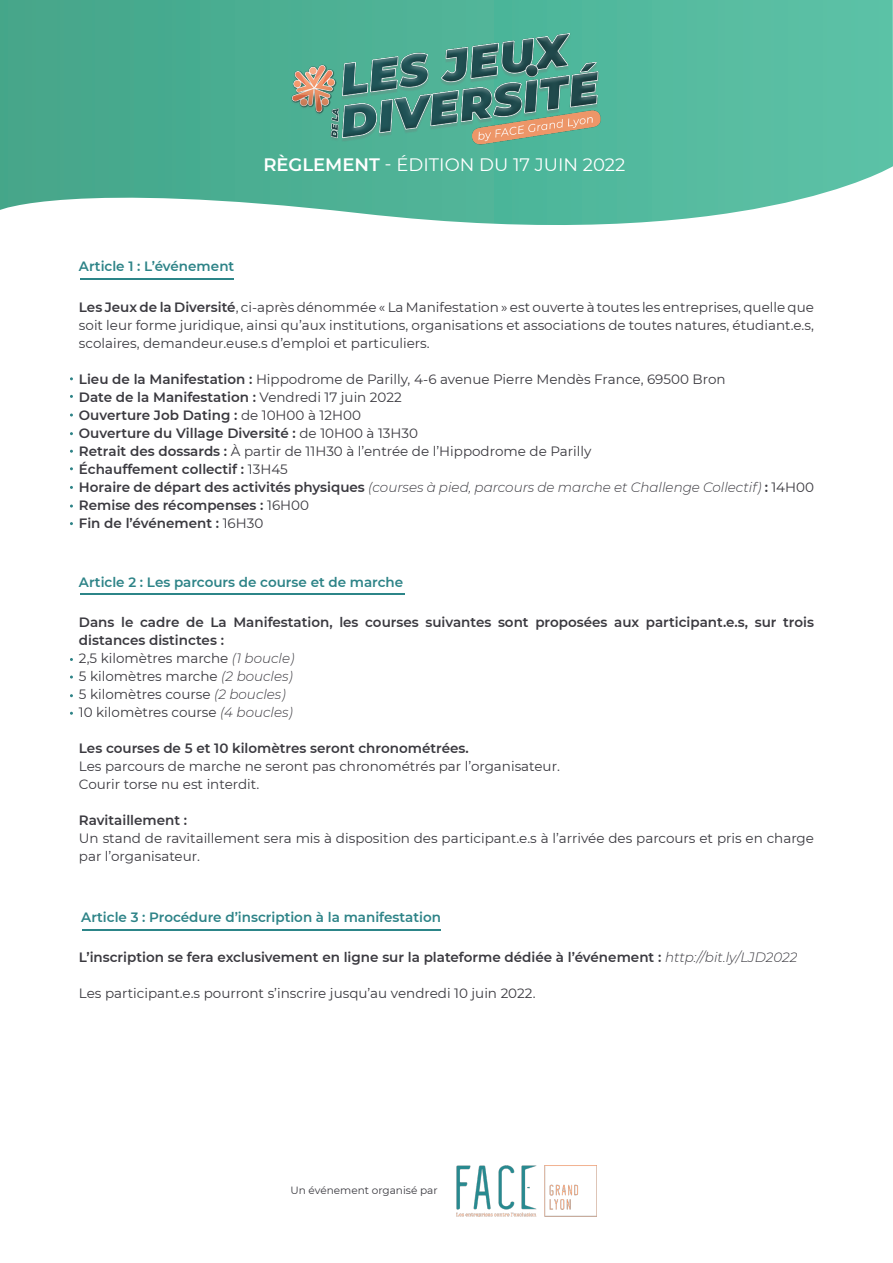
<style>
.page{position:relative;width:893px;height:1263px;background:#fff}
.page>*{position:absolute;margin:0;border:0;box-sizing:border-box;transform-origin:0 0}
.t1{font:18px "Montserrat";color:#fff}
.t2{font:13.5px/18px "Montserrat";color:#3a393f;text-align:justify}
.t3{font:600 13.5px/18px "Montserrat";color:#3a393f}
.t4{font:600 13.5px "Montserrat";color:#2d8387}
.t5{font:italic 300 13.5px "Montserrat";color:#3a393f}
.t6{font:10.5px "Montserrat";color:#3a393f}
.s1{font-weight:600}
.s2{font-weight:400}
.s3{font-weight:600;font-style:normal}
.s4{font-weight:400;font-style:normal}
.s5{font-weight:300;font-style:italic}
</style>
<div class="page">
<svg style="left:0;top:0;width:893px;height:225px;background:#5fbaa1"></svg>
<hr style="left:80px;top:278px;width:153px;height:2px;background:#2c8588">
<img style="left:456px;top:1165px;width:140px;height:51px">
<hr style="left:80px;top:594px;width:324px;height:1px;background:#2c8588">
<hr style="left:82px;top:929px;width:358px;height:2px;background:#2c8588">
<img style="left:277px;top:16px;width:339px;height:139px">
<p class="t1" style="left:263px;top:152px;width:363px"><span class="s1">RÈGLEMENT</span> - ÉDITION DU 17 JUIN 2022</p>
<p class="t4" style="left:79px;top:257px;width:157px">Article 1 : L’événement</p>
<p class="t2" style="left:79px;top:297px;width:736px"><span class="s1">Les Jeux de la Diversité</span>, ci-après dénommée « La Manifestation » est ouverte à toutes les entreprises, quelle que soit leur forme juridique, ainsi qu’aux institutions, organisations et associations de toutes natures, étudiant.e.s, scolaires, demandeur.euse.s d’emploi et particuliers.</p>
<p class="t2" style="left:79px;top:369px;width:648px"><span class="s1">Lieu de la Manifestation :</span> Hippodrome de Parilly, 4-6 avenue Pierre Mendès France, 69500 Bron</p>
<p class="t3" style="left:79px;top:387px;width:324px">Date de la Manifestation : <span class="s2">Vendredi 17 juin 2022</span></p>
<p class="t3" style="left:79px;top:405px;width:283px">Ouverture Job Dating : <span class="s2">de 10H00 à 12H00</span></p>
<p class="t3" style="left:79px;top:423px;width:341px">Ouverture du Village Diversité : <span class="s2">de 10H00 à 13H30</span></p>
<p class="t2" style="left:79px;top:441px;width:514px"><span class="s1">Retrait des dossards :</span> À partir de 11H30 à l’entrée de l’Hippodrome de Parilly</p>
<p class="t3" style="left:79px;top:459px;width:210px">Échauffement collectif : <span class="s2">13H45</span></p>
<p class="t5" style="left:79px;top:478px;width:737px"><span class="s3">Horaire de départ des activités physiques</span> (courses à pied, parcours de marche et Challenge Collectif) <span class="s3">:</span> <span class="s4">14H00</span></p>
<p class="t3" style="left:79px;top:495px;width:232px">Remise des récompenses : <span class="s2">16H00</span></p>
<p class="t3" style="left:79px;top:513px;width:186px">Fin de l’événement : <span class="s2">16H30</span></p>
<p class="t4" style="left:79px;top:572px;width:326px">Article 2 : Les parcours de course et de marche</p>
<p class="t3" style="left:79px;top:613px;width:737px">Dans le cadre de La Manifestation, les courses suivantes sont proposées aux participant.e.s, sur trois distances distinctes :</p>
<p class="t2" style="left:79px;top:649px;width:217px">2,5 kilomètres marche <span class="s5">(1 boucle)</span></p>
<p class="t2" style="left:79px;top:667px;width:215px">5 kilomètres marche <span class="s5">(2 boucles)</span></p>
<p class="t2" style="left:79px;top:685px;width:208px">5 kilomètres course <span class="s5">(2 boucles)</span></p>
<p class="t2" style="left:79px;top:703px;width:215px">10 kilomètres course <span class="s5">(4 boucles)</span></p>
<p class="t3" style="left:79px;top:739px;width:391px">Les courses de 5 et 10 kilomètres seront chronométrées.</p>
<p class="t2" style="left:79px;top:757px;width:482px">Les parcours de marche ne seront pas chronométrés par l’organisateur.</p>
<p class="t2" style="left:79px;top:775px;width:182px">Courir torse nu est interdit.</p>
<p class="t3" style="left:79px;top:811px;width:110px">Ravitaillement :</p>
<p class="t2" style="left:79px;top:829px;width:737px">Un stand de ravitaillement sera mis à disposition des participant.e.s à l’arrivée des parcours et pris en charge par l’organisateur.</p>
<p class="t4" style="left:81px;top:908px;width:361px">Article 3 : Procédure d’inscription à la manifestation</p>
<p class="t3" style="left:79px;top:948px;width:720px">L’inscription se fera exclusivement en ligne sur la plateforme dédiée à l’événement : <span class="s5">http://bit.ly/LJD2022</span></p>
<p class="t2" style="left:79px;top:984px;width:458px">Les participant.e.s pourront s’inscrire jusqu’au vendredi 10 juin 2022.</p>
<p class="t6" style="left:290px;top:1183px;width:149px">Un événement organisé par</p>
</div>
